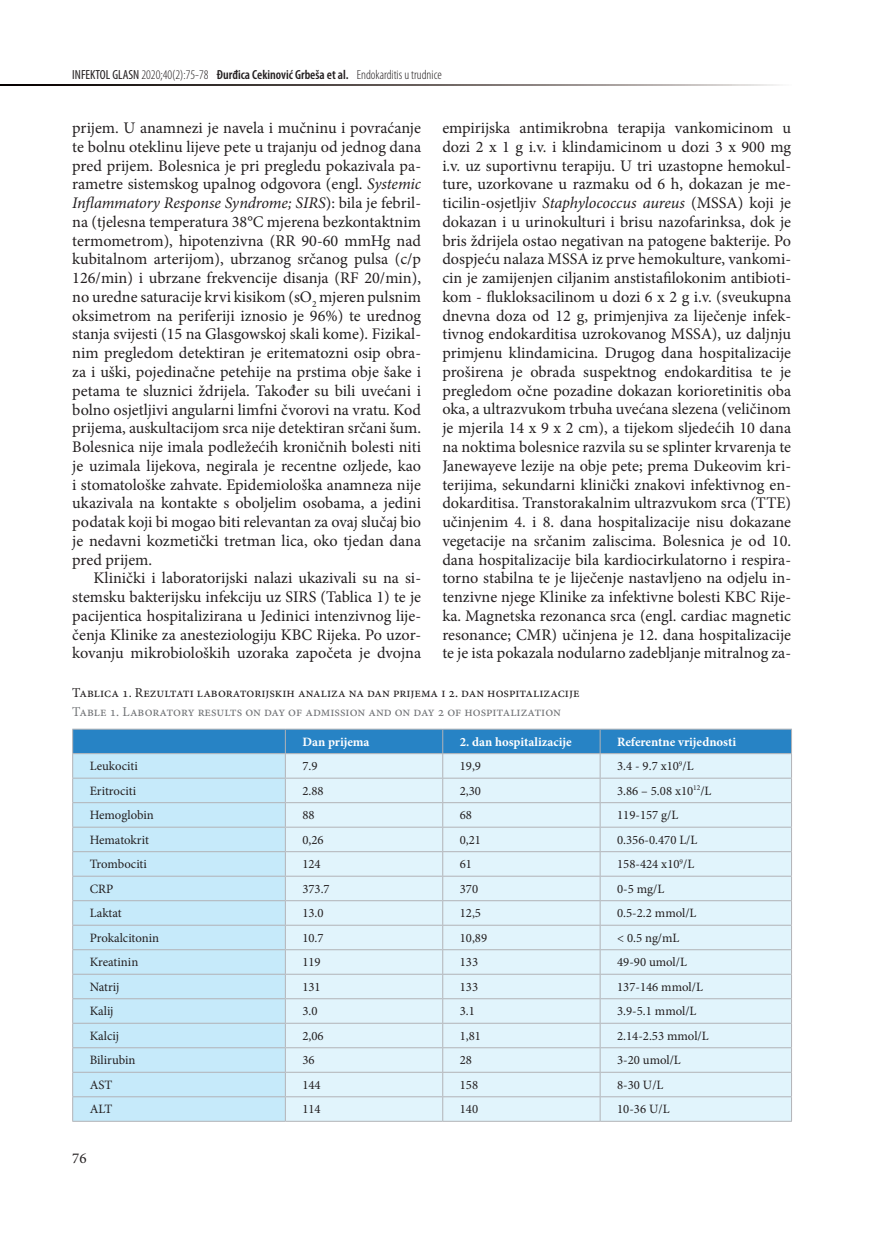
<style>
.page{position:relative;width:872px;height:1234px;background:#fff}
.page>*{position:absolute;margin:0;border:0;box-sizing:border-box;transform-origin:0 0}
.t1{font:16.2px/18.8px "Minion Pro";color:#231f20;text-align:justify}
.t2{font:15px "Minion Pro";color:#231f20}
.t3{font:13.5px "Minion Pro";color:#231f20}
.t4{font:13.5px "Minion Pro";color:#727477}
.t5{font:300 condensed 13.2px "Myriad Pro";color:#231f20}
.t6{font:12.75px "Minion Pro";color:#231f20}
.t7{font:700 12.75px "Minion Pro";color:#fff}
.s1{font-weight:400}
.s2{font-weight:600}
.s3{font-style:italic}
</style>
<div class="page">
<img style="left:0;top:84px;width:779px;height:1px">
<hr style="left:72px;top:728px;width:213px;height:1px;background:#b2b3b7">
<hr style="left:285px;top:728px;width:158px;height:1px;background:#b2b3b7">
<hr style="left:443px;top:728px;width:157px;height:1px;background:#b2b3b7">
<hr style="left:600px;top:728px;width:192px;height:1px;background:#b2b3b7">
<svg style="left:72px;top:729px;width:720px;height:391px;background:#cce6f3"></svg>
<hr style="left:72px;top:1120px;width:213px;height:1px;background:#b2b3b7">
<hr style="left:285px;top:1120px;width:158px;height:1px;background:#b2b3b7">
<hr style="left:443px;top:1120px;width:157px;height:1px;background:#b2b3b7">
<hr style="left:600px;top:1120px;width:192px;height:1px;background:#b2b3b7">
<p class="t5" style="left:72px;top:67px;width:371px"><span class="s1">INFEKTOL GLASN</span> 2020;40(2):75-78 <span class="s2">Đurđica Cekinović Grbeša et al.</span> Endokarditis u trudnice</p>
<p class="t1" style="left:72px;top:118px;width:350px">prijem. U anamnezi je navela i mučninu i povraćanje te bolnu oteklinu lijeve pete u trajanju od jednog dana pred prijem. Bolesnica je pri pregledu pokazivala pa&shy;rametre sistemskog upalnog odgovora (engl. <span class="s3">Systemic Inflammatory Response Syndrome; SIRS</span>): bila je febril&shy;na (tjelesna temperatura 38°C mjerena bezkontaktnim termometrom), hipotenzivna (RR 90-60 mmHg nad kubitalnom arterijom), ubrzanog srčanog pulsa (c/p 126/min) i ubrzane frekvencije disanja (RF 20/min), no uredne saturacije krvi kisikom (sO<sub>2</sub> mjeren pulsnim oksimetrom na periferiji iznosio je 96%) te urednog stanja svijesti (15 na Glasgowskoj skali kome). Fizikal&shy;nim pregledom detektiran je eritematozni osip obra&shy;za i uški, pojedinačne petehije na prstima obje šake i petama te sluznici ždrijela. Također su bili uvećani i bolno osjetljivi angularni limfni čvorovi na vratu. Kod prijema, auskultacijom srca nije detektiran srčani šum.<br>Bolesnica nije imala podležećih kroničnih bolesti niti je uzimala lijekova, negirala je recentne ozljede, kao i stomatološke zahvate. Epidemiološka anamneza nije ukazivala na kontakte s oboljelim osobama, a jedini podatak koji bi mogao biti relevantan za ovaj slučaj bio je nedavni kozmetički tretman lica, oko tjedan dana pred prijem.</p>
<p class="t1" style="left:72px;top:568px;width:350px;text-indent:21px">Klinički i laboratorijski nalazi ukazivali su na si&shy;stemsku bakterijsku infekciju uz SIRS (Tablica 1) te je pacijentica hospitalizirana u Jedinici intenzivnog lije&shy;čenja Klinike za anesteziologiju KBC Rijeka. Po uzor&shy;kovanju mikrobioloških uzoraka započeta je dvojna</p>
<p class="t1" style="left:442px;top:118px;width:350px">empirijska antimikrobna terapija vankomicinom u dozi 2 x 1 g i.v. i klindamicinom u dozi 3 x 900 mg i.v. uz suportivnu terapiju. U tri uzastopne hemokul&shy;ture, uzorkovane u razmaku od 6 h, dokazan je me&shy;ticilin-osjetljiv <span class="s3">Staphylococcus aureus</span> (MSSA) koji je dokazan i u urinokulturi i brisu nazofarinksa, dok je bris ždrijela ostao negativan na patogene bakterije. Po dospjeću nalaza MSSA iz prve hemokulture, vankomi&shy;cin je zamijenjen ciljanim anstistafilokonim antibioti&shy;kom - flukloksacilinom u dozi 6 x 2 g i.v. (sveukupna dnevna doza od 12 g, primjenjiva za liječenje infek&shy;tivnog endokarditisa uzrokovanog MSSA), uz daljnju primjenu klindamicina. Drugog dana hospitalizacije proširena je obrada suspektnog endokarditisa te je pregledom očne pozadine dokazan korioretinitis oba oka, a ultrazvukom trbuha uvećana slezena (veličinom je mjerila 14 x 9 x 2 cm), a tijekom sljedećih 10 dana na noktima bolesnice razvila su se splinter krvarenja te Janewayeve lezije na obje pete; prema Dukeovim kri&shy;terijima, sekundarni klinički znakovi infektivnog en&shy;dokarditisa. Transtorakalnim ultrazvukom srca (TTE) učinjenim 4. i 8. dana hospitalizacije nisu dokazane vegetacije na srčanim zaliscima. Bolesnica je od 10. dana hospitalizacije bila kardiocirkulatorno i respira&shy;torno stabilna te je liječenje nastavljeno na odjelu in&shy;tenzivne njege Klinike za infektivne bolesti KBC Rije&shy;ka. Magnetska rezonanca srca (engl. cardiac magnetic resonance; CMR) učinjena je 12. dana hospitalizacije te je ista pokazala nodularno zadebljanje mitralnog za-</p>
<p class="t3" style="left:72px;top:683px;width:509px">Tablica 1. Rezultati laboratorijskih analiza na dan prijema i 2. dan hospitalizacije</p>
<p class="t4" style="left:72px;top:702px;width:490px">Table 1. Laboratory results on day of admission and on day 2 of hospitalization</p>
<p class="t7" style="left:302px;top:732px;width:69px">Dan prijema</p>
<p class="t7" style="left:460px;top:732px;width:113px">2. dan hospitalizacije</p>
<p class="t7" style="left:617px;top:732px;width:120px">Referentne vrijednosti</p>
<p class="t6" style="left:90px;top:757px;width:50px">Leukociti</p>
<p class="t6" style="left:302px;top:757px;width:17px">7.9</p>
<p class="t6" style="left:460px;top:757px;width:23px">19,9</p>
<p class="t6" style="left:617px;top:757px;width:78px">3.4 - 9.7 x10<sup>9</sup>/L</p>
<p class="t6" style="left:90px;top:781px;width:48px">Eritrociti</p>
<p class="t6" style="left:302px;top:781px;width:23px">2.88</p>
<p class="t6" style="left:460px;top:781px;width:23px">2,30</p>
<p class="t6" style="left:617px;top:781px;width:96px">3.86 – 5.08 x10<sup>12</sup>/L</p>
<p class="t6" style="left:90px;top:806px;width:66px">Hemoglobin</p>
<p class="t6" style="left:302px;top:806px;width:14px">88</p>
<p class="t6" style="left:460px;top:806px;width:14px">68</p>
<p class="t6" style="left:617px;top:806px;width:63px">119-157 g/L</p>
<p class="t6" style="left:90px;top:830px;width:61px">Hematokrit</p>
<p class="t6" style="left:302px;top:830px;width:23px">0,26</p>
<p class="t6" style="left:460px;top:830px;width:23px">0,21</p>
<p class="t6" style="left:617px;top:830px;width:82px">0.356-0.470 L/L</p>
<p class="t6" style="left:90px;top:855px;width:59px">Trombociti</p>
<p class="t6" style="left:302px;top:855px;width:20px">124</p>
<p class="t6" style="left:460px;top:855px;width:14px">61</p>
<p class="t6" style="left:617px;top:855px;width:79px">158-424 x10<sup>9</sup>/L</p>
<p class="t6" style="left:90px;top:879px;width:25px">CRP</p>
<p class="t6" style="left:302px;top:879px;width:29px">373.7</p>
<p class="t6" style="left:460px;top:879px;width:20px">370</p>
<p class="t6" style="left:617px;top:879px;width:49px">0-5 mg/L</p>
<p class="t6" style="left:90px;top:904px;width:34px">Laktat</p>
<p class="t6" style="left:302px;top:904px;width:23px">13.0</p>
<p class="t6" style="left:460px;top:904px;width:23px">12,5</p>
<p class="t6" style="left:617px;top:904px;width:81px">0.5-2.2 mmol/L</p>
<p class="t6" style="left:90px;top:928px;width:71px">Prokalcitonin</p>
<p class="t6" style="left:302px;top:928px;width:23px">10.7</p>
<p class="t6" style="left:460px;top:928px;width:29px">10,89</p>
<p class="t6" style="left:617px;top:928px;width:64px">&lt; 0.5 ng/mL</p>
<p class="t6" style="left:90px;top:953px;width:50px">Kreatinin</p>
<p class="t6" style="left:302px;top:953px;width:20px">119</p>
<p class="t6" style="left:460px;top:953px;width:20px">133</p>
<p class="t6" style="left:617px;top:953px;width:71px">49-90 umol/L</p>
<p class="t6" style="left:90px;top:977px;width:32px">Natrij</p>
<p class="t6" style="left:302px;top:977px;width:20px">131</p>
<p class="t6" style="left:460px;top:977px;width:20px">133</p>
<p class="t6" style="left:617px;top:977px;width:87px">137-146 mmol/L</p>
<p class="t6" style="left:90px;top:1002px;width:26px">Kalij</p>
<p class="t6" style="left:302px;top:1002px;width:17px">3.0</p>
<p class="t6" style="left:460px;top:1002px;width:17px">3.1</p>
<p class="t6" style="left:617px;top:1002px;width:81px">3.9-5.1 mmol/L</p>
<p class="t6" style="left:90px;top:1026px;width:31px">Kalcij</p>
<p class="t6" style="left:302px;top:1026px;width:23px">2,06</p>
<p class="t6" style="left:460px;top:1026px;width:23px">1,81</p>
<p class="t6" style="left:617px;top:1026px;width:93px">2.14-2.53 mmol/L</p>
<p class="t6" style="left:90px;top:1051px;width:47px">Bilirubin</p>
<p class="t6" style="left:302px;top:1051px;width:14px">36</p>
<p class="t6" style="left:460px;top:1051px;width:14px">28</p>
<p class="t6" style="left:617px;top:1051px;width:65px">3-20 umol/L</p>
<p class="t6" style="left:90px;top:1075px;width:24px">AST</p>
<p class="t6" style="left:302px;top:1075px;width:20px">144</p>
<p class="t6" style="left:460px;top:1075px;width:20px">158</p>
<p class="t6" style="left:617px;top:1075px;width:48px">8-30 U/L</p>
<p class="t6" style="left:90px;top:1100px;width:24px">ALT</p>
<p class="t6" style="left:302px;top:1100px;width:20px">114</p>
<p class="t6" style="left:460px;top:1100px;width:20px">140</p>
<p class="t6" style="left:617px;top:1100px;width:54px">10-36 U/L</p>
<p class="t2" style="left:72px;top:1147px;width:16px">76</p>
</div>
